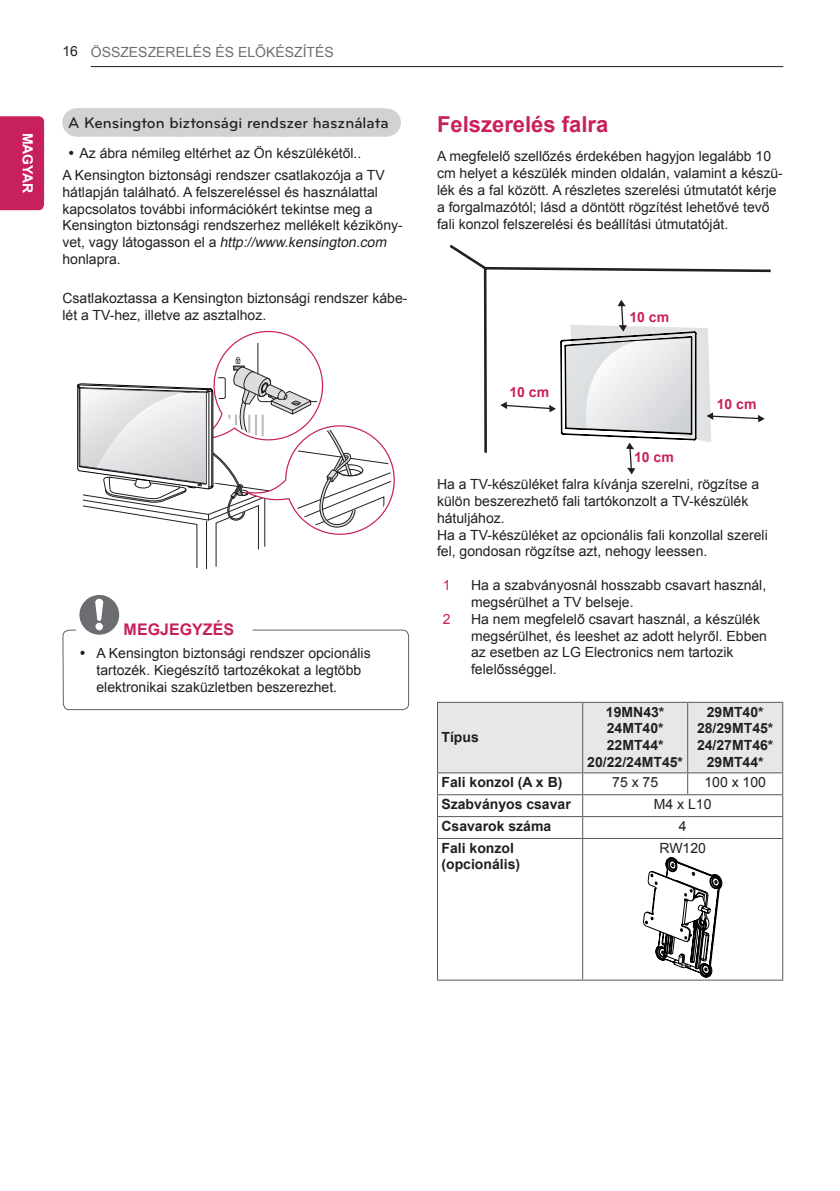
<style>
.page{position:relative;width:840px;height:1191px;background:#fff}
.page>*{position:absolute;margin:0;border:0;box-sizing:border-box;transform-origin:0 0}
._2nd_Title{font:700 22px "Arial";color:#c8205d}
.Gray_Title{font:500 16px "Bryant LG";color:#231f20}
.Noti_Title{font:700 16px "Arial";color:#c8205d}
.Body{font:14px/16.8px "Arial";color:#231f20}
.Number_List{font:14px/16.8px "Arial";color:#231f20}
.Body-Bullet{font:14px/16.8px "Arial";color:#231f20}
.Body-2{font:700 14px "Arial";color:#231f20}
.t1{font:14px "Arial";color:#6c6d70}
.t2{font:700 14px "Arial";color:#c8205d}
.t3{font:700 14px "Arial";letter-spacing:-.02em;color:#fff}
.Number_List-2{font:14px "Arial";color:#c8205d}
.s1{color:#231f20}
.s2{font-style:italic}
</style>
<div class="page">
<div style="left:0;top:116px;width:44px;height:94px;background:#c8205d"></div>
<hr style="left:91px;top:66px;width:691px;height:1px;background:#231f20">
<div style="left:76px;top:108px;width:304px;height:28px;background:#d1d2d4"></div>
<svg style="left:128px;top:136px;width:232px;height:1px"></svg>
<svg style="left:380px;top:108px;width:7px;height:29px"></svg>
<hr style="left:206px;top:521px;width:1px;height:48px;background:#231f20">
<svg style="left:77px;top:330px;width:318px;height:238px"></svg>
<svg style="left:79px;top:595px;width:40px;height:39px"></svg>
<div style="left:95px;top:623px;width:8px;height:7px;background:#fff;border-radius:50%"></div>
<div style="left:62px;top:629px;width:347px;height:81px;border:1px solid #636366;border-radius:6px"></div>
<svg style="left:449px;top:245px;width:321px;height:208px"></svg>
<svg style="left:500px;top:300px;width:264px;height:174px"></svg>
<svg style="left:437px;top:702px;width:345px;height:136px"></svg>
<hr style="left:437px;top:838px;width:145px;height:1px;background:#57585a">
<hr style="left:437px;top:839px;width:1px;height:140px;background:#57585a">
<hr style="left:582px;top:838px;width:105px;height:1px;background:#57585a">
<hr style="left:582px;top:839px;width:1px;height:140px;background:#57585a">
<hr style="left:687px;top:838px;width:95px;height:1px;background:#57585a">
<hr style="left:781px;top:839px;width:1px;height:140px;background:#57585a">
<hr style="left:582px;top:979px;width:105px;height:1px;background:#57585a">
<hr style="left:687px;top:979px;width:95px;height:1px;background:#57585a">
<hr style="left:437px;top:979px;width:145px;height:1px;background:#57585a">
<svg style="left:643px;top:857px;width:78px;height:120px"></svg>
<p class="t3" style="left:37px;top:133px;width:61px;rotate:90deg">MAGYAR</p>
<p class="t1" style="left:62px;top:43px;width:273px"><span class="s1">16</span> ÖSSZESZERELÉS ÉS ELŐKÉSZÍTÉS</p>
<p class="Gray_Title" style="left:68px;top:113px;width:322px">A Kensington biztonsági rendszer használata</p>
<p class="Body-Bullet" style="left:79px;top:144px;width:283px">Az ábra némileg eltérhet az Ön készülékétől..</p>
<p class="Body" style="left:62px;top:167px;width:342px">A Kensington biztonsági rendszer csatlakozója a TV hátlapján található. A felszereléssel és használattal kapcsolatos további információkért tekintse meg a Kensington biztonsági rendszerhez mellékelt kéziköny&shy;vet , vag y l átog asso n e l a <span class="s2">http://www.kensington.com </span>honlapra.</p>
<p class="Body" style="left:62px;top:290px;width:346px">Csatlakoztassa a Kensington biztonsági rendszer kábe&shy;lét a TV-hez, illetve az asztalhoz.</p>
<p class="Noti_Title" style="left:124px;top:618px;width:112px">MEGJEGYZÉS</p>
<p class="Body-Bullet" style="left:96px;top:645px;width:275px">A Kensington biztonsági rendszer opcionális tartozék. Kiegészítő tartozékokat a legtöbb elektronikai szaküzletben beszerezhet.</p>
<p class="_2nd_Title" style="left:437px;top:110px;width:173px">Felszerelés falra</p>
<p class="Body" style="left:437px;top:148px;width:347px">A megfelelő szellőzés érdekében hagyjon legalább 10 cm helyet a készülék minden oldalán, valamint a készü&shy;lék és a fal között. A részletes szerelési útmutatót kérje a forgalmazótól; lásd a döntött rögzítést lehetővé tevő fali konzol felszerelési és beállítási útmutatóját.</p>
<p class="t2" style="left:509px;top:383px;width:41px">10 cm</p>
<p class="t2" style="left:629px;top:307px;width:41px">10 cm</p>
<p class="t2" style="left:633px;top:448px;width:41px">10 cm</p>
<p class="t2" style="left:716px;top:395px;width:41px">10 cm</p>
<p class="Body" style="left:437px;top:476px;width:323px">Ha a TV-készüléket falra kívánja szerelni, rögzítse a külön beszerezhető fali tartókonzolt a TV-készülék hátuljához.</p>
<p class="Body" style="left:437px;top:526px;width:332px">Ha a TV-készüléket az opcionális fali konzollal szereli fel, gondosan rögzítse azt, nehogy leessen.</p>
<p class="Number_List-2" style="left:442px;top:576px;width:9px">1</p>
<p class="Number_List" style="left:471px;top:577px;width:296px">Ha a szabványosnál hosszabb csavart használ, megsérülhet a TV belseje.</p>
<p class="Number_List-2" style="left:442px;top:609px;width:9px">2</p>
<p class="Number_List" style="left:471px;top:610px;width:297px">Ha nem megfelelő csavart használ, a készülék megsérülhet, és leeshet az adott helyről. Ebben az esetben az LG Electronics nem tartozik felelősséggel.</p>
<p class="Body-2" style="left:441px;top:727px;width:39px">Típus</p>
<p class="Body-2" style="left:605px;top:702px;width:60px">19MN43*</p>
<p class="Body-2" style="left:606px;top:719px;width:58px">24MT40*</p>
<p class="Body-2" style="left:606px;top:736px;width:58px">22MT44*</p>
<p class="Body-2" style="left:587px;top:752px;width:97px">20/22/24MT45*</p>
<p class="Body-2" style="left:706px;top:702px;width:58px">29MT40*</p>
<p class="Body-2" style="left:696px;top:719px;width:78px">28/29MT45*</p>
<p class="Body-2" style="left:696px;top:736px;width:78px">24/27MT46*</p>
<p class="Body-2" style="left:706px;top:752px;width:58px">29MT44*</p>
<p class="Body-2" style="left:441px;top:773px;width:122px">Fali konzol (A x B)</p>
<p class="Body" style="left:612px;top:774px;width:47px">75 x 75</p>
<p class="Body" style="left:704px;top:774px;width:63px">100 x 100</p>
<p class="Body-2" style="left:441px;top:794px;width:131px">Szabványos csavar</p>
<p class="Body" style="left:653px;top:795px;width:59px">M4 x L10</p>
<p class="Body-2" style="left:441px;top:816px;width:111px">Csavarok száma</p>
<p class="Body" style="left:678px;top:817px;width:9px">4</p>
<p class="Body-2" style="left:441px;top:838px;width:74px">Fali konzol</p>
<p class="Body-2" style="left:441px;top:855px;width:80px">(opcionális)</p>
<p class="Body" style="left:659px;top:839px;width:48px">RW120</p>
</div>
